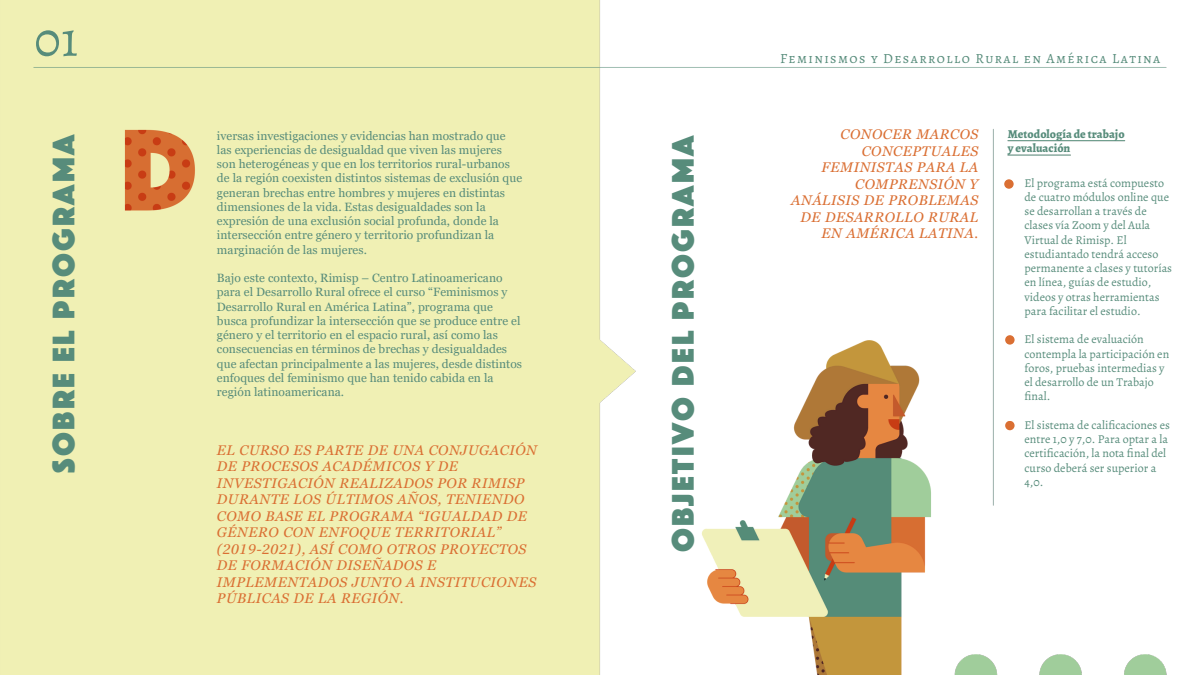
<style>
.page{position:relative;width:1200px;height:675px;background:#fff}
.page>*{position:absolute;margin:0;border:0;box-sizing:border-box;transform-origin:0 0}
.t1{font:50.3px "Alegreya";color:#578c7b}
.t2{font:32.2px "Phosphate Pro Solid";letter-spacing:.075em;color:#578c7b}
.t3{font:italic 14px/16.5px "Georgia Pro";letter-spacing:.04em;color:#da6f33}
.t4{font:14px "Alegreya SC";letter-spacing:.1em;color:#578c7b}
.t5{font:12px/14.2px "Georgia Pro";letter-spacing:.005em;color:#578c7b}
.t6{font:12px/14.2px "Alegreya";color:#578c7b}
.t7{font:800 12px/14.2px "Alegreya";color:#578c7b}
</style>
<div class="page">
<img style="left:0;top:0;width:1167px;height:675px">
<div style="left:1000px;top:169px;width:20px;height:321px;background:#fff"></div>
<svg style="left:1004px;top:179px;width:10px;height:10px"></svg>
<img style="left:603px;top:329px;width:426px;height:346px">
<p class="t1" style="left:34px;top:5px;width:45px">01</p>
<p class="t5" style="left:217px;top:128px;width:307px">iversas investigaciones y evidencias han mostrado que las experiencias de desigualdad que viven las mujeres son heterogéneas y que en los territorios rural-urbanos de la región coexisten distintos sistemas de exclusión que generan brechas entre hombres y mujeres en distintas dimensiones de la vida. Estas desigualdades son la expresión de una exclusión social profunda, donde la intersección entre género y territorio profundizan la marginación de las mujeres.</p>
<h3 class="t5" style="left:217px;top:271px;width:307px">Bajo este contexto, Rimisp – Centro Latinoamericano para el Desarrollo Rural ofrece el curso “Feminismos y Desarrollo Rural en América Latina”, programa que busca profundizar la intersección que se produce entre el género y el territorio en el espacio rural, así como las consecuencias en términos de brechas y desigualdades que afectan principalmente a las mujeres, desde distintos enfoques del feminismo que han tenido cabida en la región latinoamericana.</h3>
<h2 class="t2" style="left:45px;top:473px;width:342px;rotate:-90deg">Sobre el programa</h2>
<h4 class="t2" style="left:664px;top:552px;width:420px;rotate:-90deg">OBJETIVO DEL PROGRAMA</h4>
<h3 class="t3" style="left:217px;top:441px;width:321px">EL CURSO ES PARTE DE UNA CONJUGACIÓN<br>DE PROCESOS ACADÉMICOS Y DE<br>INVESTIGACIÓN REALIZADOS POR RIMISP<br>DURANTE LOS ÚLTIMOS AÑOS, TENIENDO<br>COMO BASE EL PROGRAMA “IGUALDAD DE<br>GÉNERO CON ENFOQUE TERRITORIAL” (2019-2021), ASÍ COMO OTROS PROYECTOS<br>DE FORMACIÓN DISEÑADOS E<br>IMPLEMENTADOS JUNTO A INSTITUCIONES<br>PÚBLICAS DE LA REGIÓN.</h3>
<p class="t4" style="left:780px;top:49px;width:382px">Feminismos y Desarrollo Rural en América Latina</p>
<p class="t3" style="left:791px;top:126px;width:189px;text-align:right">CONOCER MARCOS<br>CONCEPTUALES<br>FEMINISTAS PARA LA<br>COMPRENSIÓN Y<br>ANÁLISIS DE PROBLEMAS<br>DE DESARROLLO RURAL<br>EN AMÉRICA LATINA.</p>
<h1 class="t7" style="left:1008px;top:127px;width:118px">Metodología de trabajo y evaluación</h1>
<h5 class="t6" style="left:1025px;top:176px;width:149px">El programa está compuesto de cuatro módulos online que se desarrollan a través de clases vía Zoom y del Aula<br>Virtual de Rimisp. El estudiantado tendrá acceso permanente a clases y tutorías en línea, guías de estudio, videos y otras herramientas para facilitar el estudio.</h5>
<p class="t6" style="left:1025px;top:332px;width:146px">El sistema de evaluación contempla la participación en foros, pruebas intermedias y el desarrollo de un Trabajo final.</p>
<p class="t6" style="left:1025px;top:418px;width:147px">El sistema de calificaciones es entre 1,0 y 7,0. Para optar a la certificación, la nota final del curso deberá ser superior a<br>4,0.</p>
</div>
